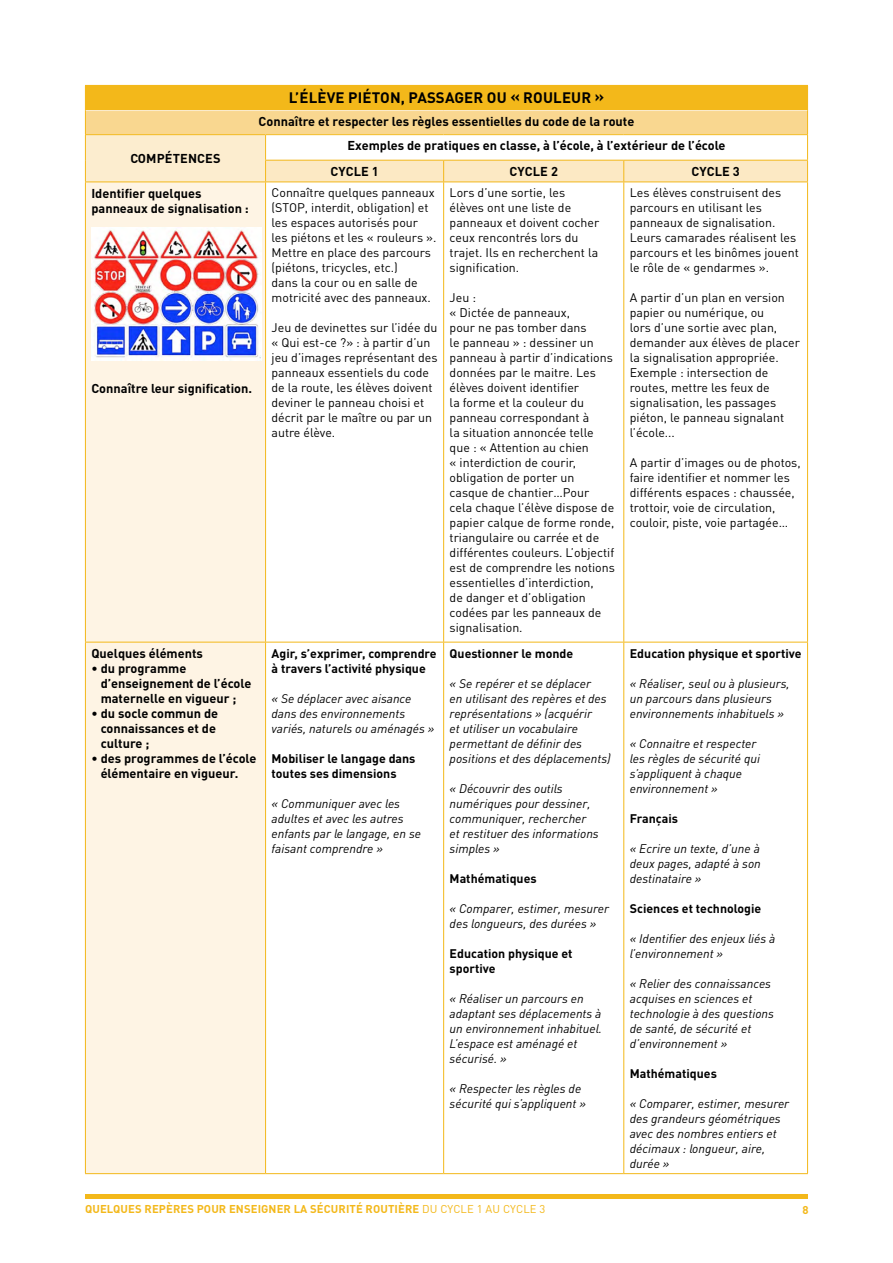
<style>
.page{position:relative;width:893px;height:1263px;background:#fff}
.page>*{position:absolute;margin:0;border:0;box-sizing:border-box;transform-origin:0 0}
.t1{font:700 15px "DIN Pro";letter-spacing:.01em;color:#000}
.t2{font:700 12.75px/15px "DIN Pro";color:#000}
.t3{font:12.3px/15px "DIN Pro";color:#000}
.t4{font:italic 12.3px/15px "DIN Pro";color:#000}
.t5{font:700 12.3px/15px "DIN Pro";color:#000}
.t6{font:700 11.25px "DIN Pro";letter-spacing:.01em;color:#f3b81a}
.s1{font-weight:400}
</style>
<div class="page">
<hr style="left:85px;top:1194px;width:723px;height:4px;background:#f3b81a">
<div style="left:85px;top:85px;width:722px;height:26px;background:#f3b81a"></div>
<div style="left:85px;top:111px;width:722px;height:24px;background:#f9d790"></div>
<div style="left:85px;top:135px;width:181px;height:47px;background:#fcedcf"></div>
<div style="left:86px;top:183px;width:179px;height:990px;background:#fef4e4"></div>
<hr style="left:624px;top:85px;width:184px;height:1px;background:#f3b81a">
<hr style="left:443px;top:182px;width:1px;height:460px;background:#f3b81a">
<hr style="left:807px;top:182px;width:1px;height:460px;background:#f3b81a">
<hr style="left:443px;top:642px;width:1px;height:531px;background:#f3b81a">
<hr style="left:624px;top:642px;width:184px;height:1px;background:#f3b81a">
<hr style="left:807px;top:642px;width:1px;height:531px;background:#f3b81a">
<hr style="left:624px;top:1173px;width:184px;height:1px;background:#f3b81a">
<hr style="left:623px;top:182px;width:1px;height:460px;background:#f3b81a">
<hr style="left:266px;top:642px;width:178px;height:1px;background:#f3b81a">
<hr style="left:444px;top:642px;width:180px;height:1px;background:#f3b81a">
<hr style="left:623px;top:642px;width:1px;height:531px;background:#f3b81a">
<hr style="left:266px;top:1173px;width:178px;height:1px;background:#f3b81a">
<hr style="left:444px;top:1173px;width:180px;height:1px;background:#f3b81a">
<hr style="left:624px;top:182px;width:184px;height:1px;background:#f3b81a">
<hr style="left:444px;top:182px;width:180px;height:1px;background:#f3b81a">
<hr style="left:266px;top:182px;width:178px;height:1px;background:#f3b81a">
<hr style="left:86px;top:110px;width:180px;height:1px;background:#fcedcf">
<hr style="left:85px;top:182px;width:1px;height:460px;background:#f3b81a">
<hr style="left:265px;top:182px;width:1px;height:460px;background:#f3b81a">
<hr style="left:85px;top:642px;width:181px;height:1px;background:#f3b81a">
<hr style="left:85px;top:642px;width:1px;height:531px;background:#f3b81a">
<hr style="left:265px;top:642px;width:1px;height:531px;background:#f3b81a">
<hr style="left:85px;top:1173px;width:181px;height:1px;background:#f3b81a">
<hr style="left:85px;top:134px;width:181px;height:1px;background:#f3b81a">
<svg style="left:85px;top:110px;width:1px;height:72px"></svg>
<svg style="left:265px;top:86px;width:543px;height:96px"></svg>
<hr style="left:85px;top:182px;width:181px;height:1px;background:#f3b81a">
<img style="left:91px;top:227px;width:171px;height:133px">
<p class="t2" style="left:130px;top:151px;width:92px">COMPÉTENCES</p>
<p class="t2" style="left:91px;top:185px;width:159px">Identifier quelques panneaux de signalisation :</p>
<p class="t2" style="left:91px;top:380px;width:162px">Connaître leur signification.</p>
<p class="t1" style="left:289px;top:88px;width:317px">L’ÉLÈVE PIÉTON, PASSAGER OU « ROULEUR »</p>
<p class="t2" style="left:259px;top:114px;width:377px">Connaître et respecter les règles essentielles du code de la route</p>
<p class="t2" style="left:348px;top:138px;width:380px">Exemples de pratiques en classe, à l’école, à l’extérieur de l’école</p>
<p class="t2" style="left:330px;top:163px;width:50px">CYCLE 1</p>
<p class="t2" style="left:510px;top:163px;width:50px">CYCLE 2</p>
<p class="t2" style="left:691px;top:163px;width:50px">CYCLE 3</p>
<p class="t3" style="left:272px;top:185px;width:166px">Connaître quelques panneaux (STOP, interdit, obligation) et les espaces autorisés pour les piétons et les « rouleurs ».<br>Mettre en place des parcours (piétons, tricycles, etc.)<br>dans la cour ou en salle de motricité avec des panneaux.</p>
<p class="t3" style="left:272px;top:320px;width:167px">Jeu de devinettes sur l’idée du « Qui est-ce ?» : à partir d’un jeu d’images représentant des panneaux essentiels du code de la route, les élèves doivent deviner le panneau choisi et décrit par le maître ou par un autre élève.</p>
<p class="t3" style="left:450px;top:185px;width:151px">Lors d’une sortie, les élèves ont une liste de panneaux et doivent cocher ceux rencontrés lors du trajet. Ils en recherchent la signification.</p>
<p class="t3" style="left:450px;top:290px;width:28px">Jeu :</p>
<p class="t3" style="left:450px;top:305px;width:167px">« Dictée de panneaux,<br>pour ne pas tomber dans<br>le panneau » : dessiner un panneau à partir d’indications données par le maitre. Les élèves doivent identifier<br>la forme et la couleur du panneau correspondant à<br>la situation annoncée telle que : « Attention au chien<br>« interdiction de courir, obligation de porter un casque de chantier…Pour cela chaque l’élève dispose de papier calque de forme ronde, triangulaire ou carrée et de différentes couleurs. L’objectif est de comprendre les notions essentielles d’interdiction,<br>de danger et d’obligation codées par les panneaux de signalisation.</p>
<p class="t3" style="left:630px;top:185px;width:170px">Les élèves construisent des parcours en utilisant les panneaux de signalisation.<br>Leurs camarades réalisent les parcours et les binômes jouent le rôle de « gendarmes ».</p>
<p class="t3" style="left:630px;top:290px;width:172px">A partir d’un plan en version papier ou numérique, ou<br>lors d’une sortie avec plan, demander aux élèves de placer la signalisation appropriée.<br>Exemple : intersection de routes, mettre les feux de signalisation, les passages piéton, le panneau signalant l’école...</p>
<p class="t3" style="left:630px;top:455px;width:172px">A partir d’images ou de photos, faire identifier et nommer les différents espaces : chaussée, trottoir, voie de circulation, couloir, piste, voie partagée…</p>
<p class="t2" style="left:91px;top:645px;width:113px">Quelques éléments</p>
<p class="t2" style="left:101px;top:660px;width:152px;text-indent:-9px">• du programme d’enseignement de l’école maternelle en vigueur ;</p>
<p class="t2" style="left:101px;top:705px;width:119px;text-indent:-9px">• du socle commun de connaissances et de culture ;</p>
<p class="t2" style="left:101px;top:750px;width:157px;text-indent:-9px">• des programmes de l’école élémentaire en vigueur.</p>
<p class="t5" style="left:272px;top:645px;width:167px">Agir, s’exprimer, comprendre à travers l’activité physique</p>
<p class="t4" style="left:272px;top:690px;width:164px">« Se déplacer avec aisance dans des environnements variés, naturels ou aménagés »</p>
<p class="t5" style="left:272px;top:750px;width:145px">Mobiliser le langage dans toutes ses dimensions</p>
<p class="t4" style="left:272px;top:795px;width:151px">« Communiquer avec les adultes et avec les autres enfants par le langage, en se faisant comprendre »</p>
<p class="t5" style="left:450px;top:645px;width:125px">Questionner le monde</p>
<p class="t4" style="left:450px;top:675px;width:162px">« Se repérer et se déplacer<br>en utilisant des repères et des représentations » (acquérir<br>et utiliser un vocabulaire permettant de définir des positions et des déplacements)</p>
<p class="t4" style="left:450px;top:780px;width:151px">« Découvrir des outils numériques pour dessiner, communiquer, rechercher et restituer des informations simples »</p>
<p class="t5" style="left:450px;top:870px;width:89px">Mathématiques</p>
<p class="t4" style="left:450px;top:900px;width:161px">« Comparer, estimer, mesurer des longueurs, des durées »</p>
<p class="t5" style="left:450px;top:945px;width:124px">Education physique et sportive</p>
<p class="t4" style="left:450px;top:990px;width:154px">« Réaliser un parcours en adaptant ses déplacements à un environnement inhabituel.<br>L’espace est aménagé et sécurisé. »</p>
<p class="t4" style="left:450px;top:1080px;width:138px">« Respecter les règles de sécurité qui s’appliquent »</p>
<p class="t5" style="left:630px;top:645px;width:173px">Education physique et sportive</p>
<p class="t4" style="left:630px;top:675px;width:161px">« Réaliser, seul ou à plusieurs, un parcours dans plusieurs environnements inhabituels »</p>
<p class="t4" style="left:630px;top:735px;width:132px">« Connaitre et respecter les règles de sécurité qui s’appliquent à chaque environnement »</p>
<p class="t5" style="left:630px;top:810px;width:50px">Français</p>
<p class="t4" style="left:630px;top:840px;width:132px;text-align:justify">« Ecrire un texte, d’une à deux pages, adapté à son destinataire »</p>
<p class="t5" style="left:630px;top:900px;width:133px">Sciences et technologie</p>
<p class="t4" style="left:630px;top:930px;width:147px">« Identifier des enjeux liés à</p>
<p class="t4" style="left:630px;top:945px;width:95px">l’environnement »</p>
<p class="t4" style="left:630px;top:975px;width:146px">« Relier des connaissances acquises en sciences et technologie à des questions de santé, de sécurité et d’environnement »</p>
<p class="t5" style="left:630px;top:1065px;width:89px">Mathématiques</p>
<p class="t4" style="left:630px;top:1095px;width:161px">« Comparer, estimer, mesurer des grandeurs géométriques avec des nombres entiers et décimaux : longueur, aire, durée »</p>
<p class="t6" style="left:85px;top:1201px;width:462px">QUELQUES REPÈRES POUR ENSEIGNER LA SÉCURITÉ ROUTIÈRE <span class="s1">DU CYCLE 1 AU CYCLE 3</span></p>
<p class="t6" style="left:802px;top:1202px;width:8px">8</p>
</div>
